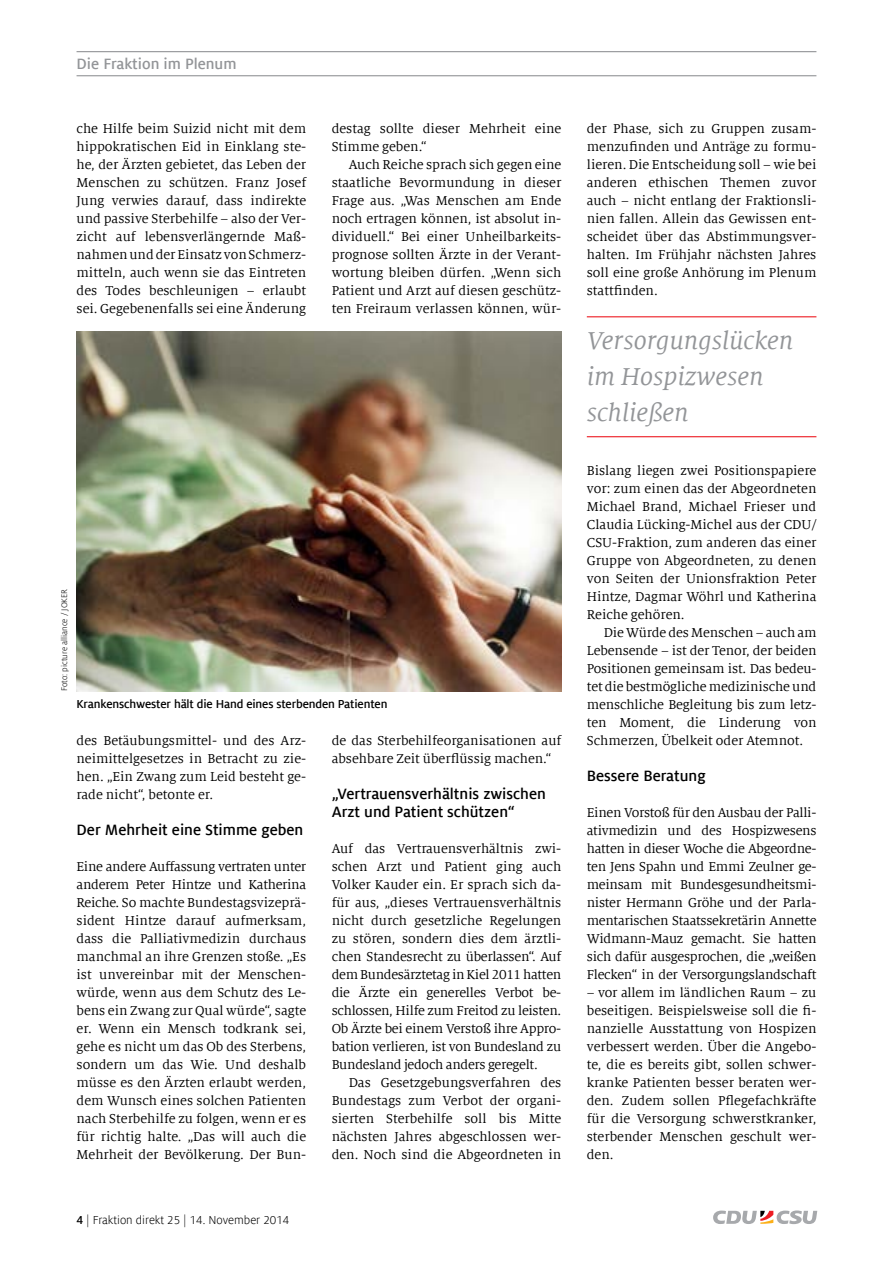
<style>
.page{position:relative;width:893px;height:1263px;background:#fff}
.page>*{position:absolute;margin:0;border:0;box-sizing:border-box;transform-origin:0 0}
.t1{font:italic 27px/36px "Milo Serif Offc";color:#939598}
.t2{font:700 16.5px/18px "Milo Sans Offc";color:#000}
.t3{font:700 16.5px "Milo Sans Offc";color:#939598}
.t4{font:14.25px/18px "Milo Serif Offc";color:#000;text-align:justify}
.t5{font:700 12.75px "Milo Sans Offc";letter-spacing:-.01em;color:#000}
.t6{font:12.75px "Milo Sans Offc";color:#000}
.t7{font:9px "Milo Sans Offc";color:#000}
.s1{font-weight:700}
</style>
<div class="page">
<svg style="left:713px;top:1210px;width:104px;height:14px"></svg>
<hr style="left:77px;top:51px;width:739px;height:1px;background:#939598">
<hr style="left:77px;top:75px;width:739px;height:1px;background:#939598">
<hr style="left:587px;top:316px;width:229px;height:1px;background:#ed1d24">
<hr style="left:587px;top:436px;width:229px;height:1px;background:#ed1d24">
<img style="left:77px;top:331px;width:484px;height:360px">
<p class="t3" style="left:77px;top:53px;width:161px">Die Fraktion im Plenum</p>
<p class="t4" style="left:77px;top:120px;width:231px">che Hilfe beim Suizid nicht mit dem hippokratischen Eid in Einklang ste&shy;he, der Ärzten gebietet, das Leben der Menschen zu schützen. Franz Josef Jung verwies darauf, dass indirekte und passive Sterbehilfe – also der Ver&shy;zicht auf lebensverlängernde Maß&shy;nahmen und der Einsatz von Schmerz&shy;mitteln, auch wenn sie das Eintreten des Todes beschleunigen – erlaubt sei. Gegebenenfalls sei eine Änderung</p>
<p class="t4" style="left:332px;top:120px;width:231px">destag sollte dieser Mehrheit eine<br>Stimme geben.“</p>
<p class="t4" style="left:332px;top:155px;width:231px;text-indent:17px">Auch Reiche sprach sich gegen eine staatliche Bevormundung in dieser Frage aus. „Was Menschen am Ende noch ertragen können, ist absolut in&shy;dividuell.“ Bei einer Unheilbarkeits&shy;prognose sollten Ärzte in der Verant&shy;wortung bleiben dürfen. „Wenn sich Patient und Arzt auf diesen geschütz&shy;ten Freiraum verlassen können, wür-</p>
<p class="t7" style="left:59px;top:691px;width:104px;rotate:-90deg">Foto: picture alliance / JOKER</p>
<p class="t5" style="left:77px;top:696px;width:312px">Krankenschwester hält die Hand eines sterbenden Patienten</p>
<p class="t4" style="left:77px;top:732px;width:231px">des Betäubungsmittel- und des Arz&shy;neimittelgesetzes in Betracht zu zie&shy;hen. „Ein Zwang zum Leid besteht ge&shy;rade nicht“, betonte er.</p>
<p class="t2" style="left:77px;top:821px;width:228px">Der Mehrheit eine Stimme geben</p>
<p class="t4" style="left:77px;top:858px;width:231px">Eine andere Auffassung vertraten unter anderem Peter Hintze und Katherina Reiche. So machte Bundestagsvizeprä&shy;sident Hintze darauf aufmerksam, dass die Palliativmedizin durchaus manchmal an ihre Grenzen stoße. „Es ist unvereinbar mit der Menschen&shy;würde, wenn aus dem Schutz des Le&shy;bens ein Zwang zur Qual würde“, sagte er. Wenn ein Mensch todkrank sei, gehe es nicht um das Ob des Sterbens, sondern um das Wie. Und deshalb müsse es den Ärzten erlaubt werden, dem Wunsch eines solchen Patienten nach Sterbehilfe zu folgen, wenn er es für richtig halte. „Das will auch die Mehrheit der Bevölkerung. Der Bun-</p>
<p class="t6" style="left:77px;top:1212px;width:214px"><span class="s1">4</span> | Fraktion direkt 25 | 14. November 2014</p>
<p class="t4" style="left:332px;top:731px;width:231px">de das Sterbehilfeorganisationen auf absehbare Zeit überflüssig machen.“</p>
<p class="t2" style="left:332px;top:785px;width:216px">„Vertrauensverhältnis zwischen<br>Arzt und Patient schützen“</p>
<p class="t4" style="left:332px;top:840px;width:231px">Auf das Vertrauensverhältnis zwi&shy;schen Arzt und Patient ging auch Volker Kauder ein. Er sprach sich da&shy;für aus, „dieses Vertrauensverhältnis nicht durch gesetzliche Regelungen zu stören, sondern dies dem ärztli&shy;chen Standesrecht zu überlassen“. Auf dem Bundesärztetag in Kiel 2011 hatten die Ärzte ein generelles Verbot be&shy;schlossen, Hilfe zum Freitod zu leisten.<br>Ob Ärzte bei einem Verstoß ihre Appro&shy;bation verlieren, ist von Bundesland zu Bundesland jedoch anders geregelt.</p>
<p class="t4" style="left:332px;top:1074px;width:231px;text-indent:17px">Das Gesetzgebungsverfahren des Bundestags zum Verbot der organi&shy;sierten Sterbehilfe soll bis Mitte nächsten Jahres abgeschlossen wer&shy;den. Noch sind die Abgeordneten in</p>
<p class="t4" style="left:587px;top:120px;width:231px">der Phase, sich zu Gruppen zusam&shy;menzufinden und Anträge zu formu&shy;lieren. Die Entscheidung soll – wie bei anderen ethischen Themen zuvor auch – nicht entlang der Fraktionsli&shy;nien fallen. Allein das Gewissen ent&shy;scheidet über das Abstimmungsver&shy;halten. Im Frühjahr nächsten Jahres soll eine große Anhörung im Plenum stattfinden.</p>
<h1 class="t1" style="left:587px;top:322px;width:208px">Versorgungslücken im Hospizwesen schließen</h1>
<p class="t4" style="left:587px;top:462px;width:231px">Bislang liegen zwei Positionspapiere vor: zum einen das der Abgeordneten Michael Brand, Michael Frieser und Claudia Lücking-Michel aus der CDU/ CSU-Fraktion, zum anderen das einer Gruppe von Abgeordneten, zu denen von Seiten der Unionsfraktion Peter Hintze, Dagmar Wöhrl und Katherina Reiche gehören.</p>
<p class="t4" style="left:587px;top:624px;width:231px;text-indent:17px">Die Würde des Menschen – auch am Lebensende – ist der Tenor, der beiden Positionen gemeinsam ist. Das bedeu&shy;tet die bestmögliche medizinische und menschliche Begleitung bis zum letz&shy;ten Moment, die Linderung von Schmerzen, Übelkeit oder Atemnot.</p>
<p class="t2" style="left:587px;top:767px;width:120px">Bessere Beratung</p>
<p class="t4" style="left:587px;top:804px;width:231px">Einen Vorstoß für den Ausbau der Palli&shy;ativmedizin und des Hospizwesens hatten in dieser Woche die Abgeordne&shy;ten Jens Spahn und Emmi Zeulner ge&shy;meinsam mit Bundesgesundheitsmi&shy;nister Hermann Gröhe und der Parla&shy;mentarischen Staatssekretärin Annette Widmann-Mauz gemacht. Sie hatten sich dafür ausgesprochen, die „weißen Flecken“ in der Versorgungslandschaft</p>
<p class="t4" style="left:587px;top:984px;width:231px">– vor allem im ländlichen Raum – zu beseitigen. Beispielsweise soll die fi&shy;nanzielle Ausstattung von Hospizen verbessert werden. Über die Angebo&shy;te, die es bereits gibt, sollen schwer&shy;kranke Patienten besser beraten wer&shy;den. Zudem sollen Pflegefachkräfte für die Versorgung schwerstkranker, sterbender Menschen geschult wer&shy;den.</p>
</div>
